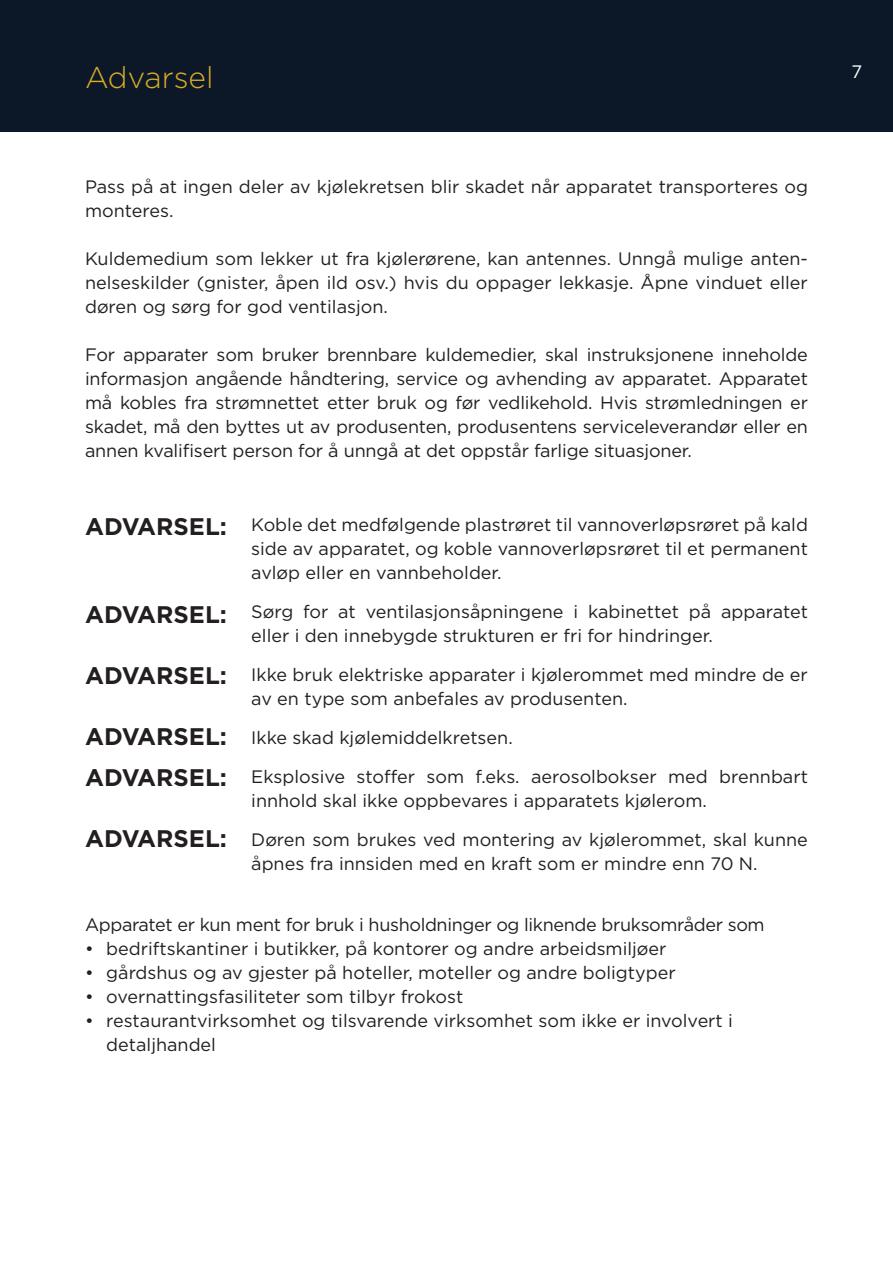
<style>
.page{position:relative;width:893px;height:1263px;background:#fff}
.page>*{position:absolute;margin:0;border:0;box-sizing:border-box;transform-origin:0 0}
.t1{font:300 30px "Gotham";color:#d9ac27}
.t2{font:700 24px/40.7px "Gotham";color:#231f20}
.t3{font:18px/24px "Gotham";color:#231f20}
.t4{font:18px "Gotham";letter-spacing:-.02em;color:#231f20}
.t5{font:18px "Gotham";color:#fff}
</style>
<div class="page">
<div style="left:0;top:0;width:893px;height:132px;background:#0c1828"></div>
<h1 class="t1" style="left:85px;top:58px;width:130px">Advarsel</h1>
<p class="t3" style="left:85px;top:174px;width:724px">Pass på at ingen deler av kjølekretsen blir skadet når apparatet transporteres og monteres.</p>
<p class="t3" style="left:85px;top:246px;width:724px;text-align:justify">Kuldemedium som lekker ut fra kjølerørene, kan antennes. Unngå mulige anten&shy;nelseskilder (gnister, åpen ild osv.) hvis du oppager lekkasje. Åpne vinduet eller døren og sørg for god ventilasjon.</p>
<p class="t3" style="left:85px;top:342px;width:724px;text-align:justify">For apparater som bruker brennbare kuldemedier, skal instruksjonene inneholde informasjon angående håndtering, service og avhending av apparatet. Apparatet må kobles fra strømnettet etter bruk og før vedlikehold. Hvis strømledningen er skadet, må den byttes ut av produsenten, produsentens serviceleverandør eller en annen kvalifisert person for å unngå at det oppstår farlige situasjoner.</p>
<h2 class="t2" style="left:85px;top:506px;width:143px">ADVARSEL:</h2>
<h2 class="t2" style="left:85px;top:594px;width:143px">ADVARSEL:</h2>
<h2 class="t2" style="left:85px;top:655px;width:143px">ADVARSEL:</h2>
<h2 class="t2" style="left:85px;top:716px;width:143px">ADVARSEL:<br>ADVARSEL:</h2>
<h2 class="t2" style="left:85px;top:818px;width:143px">ADVARSEL:</h2>
<p class="t3" style="left:251px;top:512px;width:558px;text-align:justify">Koble det medfølgende plastrøret til vannoverløpsrøret på kald side av apparatet, og koble vannoverløpsrøret til et permanent avløp eller en vannbeholder.</p>
<p class="t3" style="left:251px;top:599px;width:558px">Sørg for at ventilasjonsåpningene i kabinettet på apparatet eller i den innebygde strukturen er fri for hindringer.</p>
<p class="t3" style="left:251px;top:662px;width:558px">Ikke bruk elektriske apparater i kjølerommet med mindre de er av en type som anbefales av produsenten.</p>
<p class="t3" style="left:251px;top:718px;width:558px;line-height:39px">Ikke skad kjølemiddelkretsen.<br>Eksplosive stoffer som f.eks. aerosolbokser med brennbart</p>
<p class="t3" style="left:251px;top:781px;width:558px;line-height:39px">innhold skal ikke oppbevares i apparatets kjølerom.<br>Døren som brukes ved montering av kjølerommet, skal kunne</p>
<p class="t3" style="left:251px;top:851px;width:508px">åpnes fra innsiden med en kraft som er mindre enn 70 N.</p>
<p class="t4" style="left:85px;top:913px;width:681px">Apparatet er kun ment for bruk i husholdninger og liknende bruksområder som</p>
<p class="t3" style="left:85px;top:936px;width:583px">• bedriftskantiner i butikker, på kontorer og andre arbeidsmiljøer</p>
<p class="t3" style="left:85px;top:960px;width:592px">• gårdshus og av gjester på hoteller, moteller og andre boligtyper</p>
<p class="t3" style="left:85px;top:984px;width:380px">• overnattingsfasiliteter som tilbyr frokost</p>
<p class="t3" style="left:106px;top:1008px;width:628px;text-indent:-21px">• restaurantvirksomhet og tilsvarende virksomhet som ikke er involvert i detaljhandel</p>
<p class="t5" style="left:851px;top:60px;width:12px">7</p>
</div>
